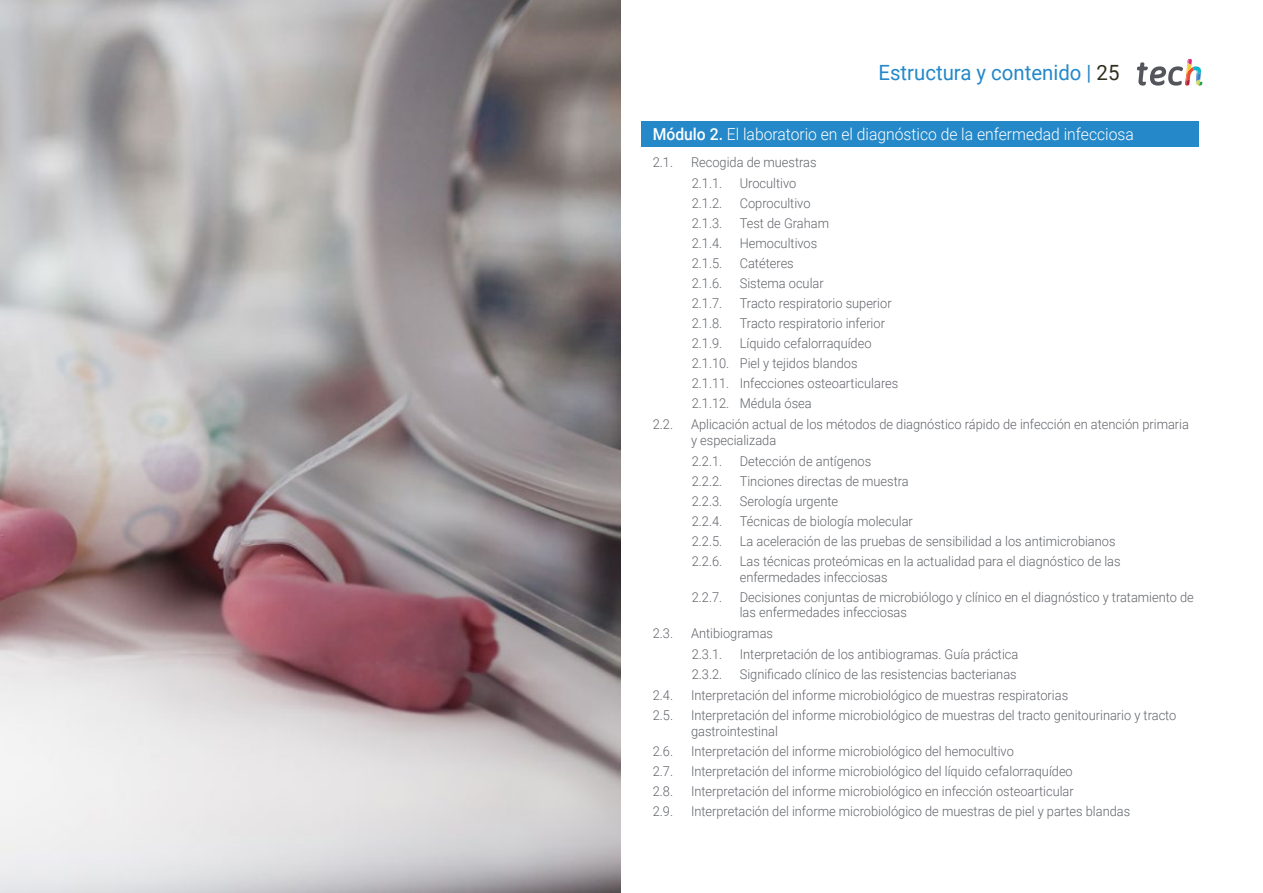
<style>
.page{position:relative;width:1263px;height:893px;background:#fff}
.page>*{position:absolute;margin:0;border:0;box-sizing:border-box;transform-origin:0 0}
.t1{font:21px "Roboto";color:#2488c9}
.t2{font:300 16.5px "Roboto";color:#fff;scale:.95 1}
.t3{font:300 13.5px/20px "Roboto";color:#61646a;scale:.95 1}
.s1{color:#312e20}
.s2{font-weight:500}
</style>
<div class="page">
<img style="left:0;top:0;width:621px;height:893px">
<div style="left:642px;top:121px;width:557px;height:25px;background:#2488c9"></div>
<svg style="left:1137px;top:59px;width:65px;height:27px"></svg>
<h1 class="t1" style="left:878px;top:57px;width:242px">Estructura y contenido | <span class="s1">25</span></h1>
<p class="t2" style="left:653px;top:123px;width:508px"><span class="s2">Módulo 2.</span> El laboratorio en el diagnóstico de la enfermedad infecciosa</p>
<p class="t3" style="left:653px;top:152px;width:23px">2.1.</p>
<p class="t3" style="left:691px;top:151px;width:134px;line-height:20.7px">Recogida de muestras<br>2.1.1.</p>
<p class="t3" style="left:740px;top:173px;width:61px">Urocultivo</p>
<p class="t3" style="left:692px;top:193px;width:34px">2.1.2.</p>
<p class="t3" style="left:740px;top:193px;width:76px">Coprocultivo</p>
<p class="t3" style="left:692px;top:213px;width:34px">2.1.3.</p>
<p class="t3" style="left:740px;top:213px;width:95px">Test de Graham</p>
<p class="t3" style="left:692px;top:233px;width:34px">2.1.4.</p>
<p class="t3" style="left:740px;top:233px;width:83px">Hemocultivos</p>
<p class="t3" style="left:692px;top:253px;width:34px">2.1.5.</p>
<p class="t3" style="left:740px;top:253px;width:58px">Catéteres</p>
<p class="t3" style="left:692px;top:273px;width:34px">2.1.6.</p>
<p class="t3" style="left:740px;top:273px;width:90px">Sistema ocular</p>
<p class="t3" style="left:692px;top:293px;width:34px">2.1.7.</p>
<p class="t3" style="left:740px;top:293px;width:161px">Tracto respiratorio superior</p>
<p class="t3" style="left:692px;top:313px;width:34px">2.1.8.</p>
<p class="t3" style="left:740px;top:313px;width:154px">Tracto respiratorio inferior</p>
<p class="t3" style="left:692px;top:333px;width:34px">2.1.9.</p>
<p class="t3" style="left:692px;top:333px;width:219px;text-indent:48px">Líquido cefalorraquídeo<br>2.1.10. Piel y tejidos blandos<br>2.1.11. Infecciones osteoarticulares<br>2.1.12. Médula ósea</p>
<p class="t3" style="left:653px;top:413px;width:23px">2.2.</p>
<p class="t3" style="left:691px;top:415px;width:526px;line-height:16.5px">Aplicación actual de los métodos de diagnóstico rápido de infección en atención primaria y especializada</p>
<p class="t3" style="left:692px;top:451px;width:34px">2.2.1.</p>
<p class="t3" style="left:740px;top:451px;width:140px">Detección de antígenos</p>
<p class="t3" style="left:692px;top:471px;width:34px">2.2.2.</p>
<p class="t3" style="left:740px;top:471px;width:179px">Tinciones directas de muestra</p>
<p class="t3" style="left:692px;top:491px;width:34px">2.2.3.</p>
<p class="t3" style="left:740px;top:491px;width:105px">Serología urgente</p>
<p class="t3" style="left:692px;top:511px;width:34px">2.2.4.</p>
<p class="t3" style="left:740px;top:511px;width:184px">Técnicas de biología molecular</p>
<p class="t3" style="left:692px;top:531px;width:34px">2.2.5.</p>
<p class="t3" style="left:740px;top:531px;width:397px">La aceleración de las pruebas de sensibilidad a los antimicrobianos</p>
<p class="t3" style="left:692px;top:551px;width:34px">2.2.6.</p>
<p class="t3" style="left:740px;top:553px;width:402px;line-height:15.8px">Las técnicas proteómicas en la actualidad para el diagnóstico de las enfermedades infecciosas</p>
<p class="t3" style="left:692px;top:586px;width:34px">2.2.7.</p>
<p class="t3" style="left:740px;top:589px;width:479px;line-height:15.8px">Decisiones conjuntas de microbiólogo y clínico en el diagnóstico y tratamiento de las enfermedades infecciosas</p>
<p class="t3" style="left:653px;top:623px;width:23px">2.3.</p>
<p class="t3" style="left:691px;top:623px;width:88px;line-height:20.7px">Antibiogramas<br>2.3.1.</p>
<p class="t3" style="left:740px;top:644px;width:295px">Interpretación de los antibiogramas. Guía práctica</p>
<p class="t3" style="left:692px;top:664px;width:34px">2.3.2.</p>
<p class="t3" style="left:740px;top:664px;width:293px">Significado clínico de las resistencias bacterianas</p>
<p class="t3" style="left:653px;top:684px;width:23px">2.4.</p>
<p class="t3" style="left:691px;top:684px;width:398px">Interpretación del informe microbiológico de muestras respiratorias</p>
<p class="t3" style="left:653px;top:704px;width:23px">2.5.</p>
<p class="t3" style="left:691px;top:707px;width:512px;line-height:15.8px">Interpretación del informe microbiológico de muestras del tracto genitourinario y tracto gastrointestinal</p>
<p class="t3" style="left:653px;top:740px;width:23px">2.6.</p>
<p class="t3" style="left:691px;top:740px;width:341px">Interpretación del informe microbiológico del hemocultivo</p>
<p class="t3" style="left:653px;top:760px;width:23px">2.7.</p>
<p class="t3" style="left:691px;top:760px;width:403px">Interpretación del informe microbiológico del líquido cefalorraquídeo</p>
<p class="t3" style="left:653px;top:780px;width:23px">2.8.</p>
<p class="t3" style="left:691px;top:780px;width:404px">Interpretación del informe microbiológico en infección osteoarticular</p>
<p class="t3" style="left:653px;top:800px;width:23px">2.9.</p>
<p class="t3" style="left:691px;top:800px;width:464px">Interpretación del informe microbiológico de muestras de piel y partes blandas</p>
</div>
